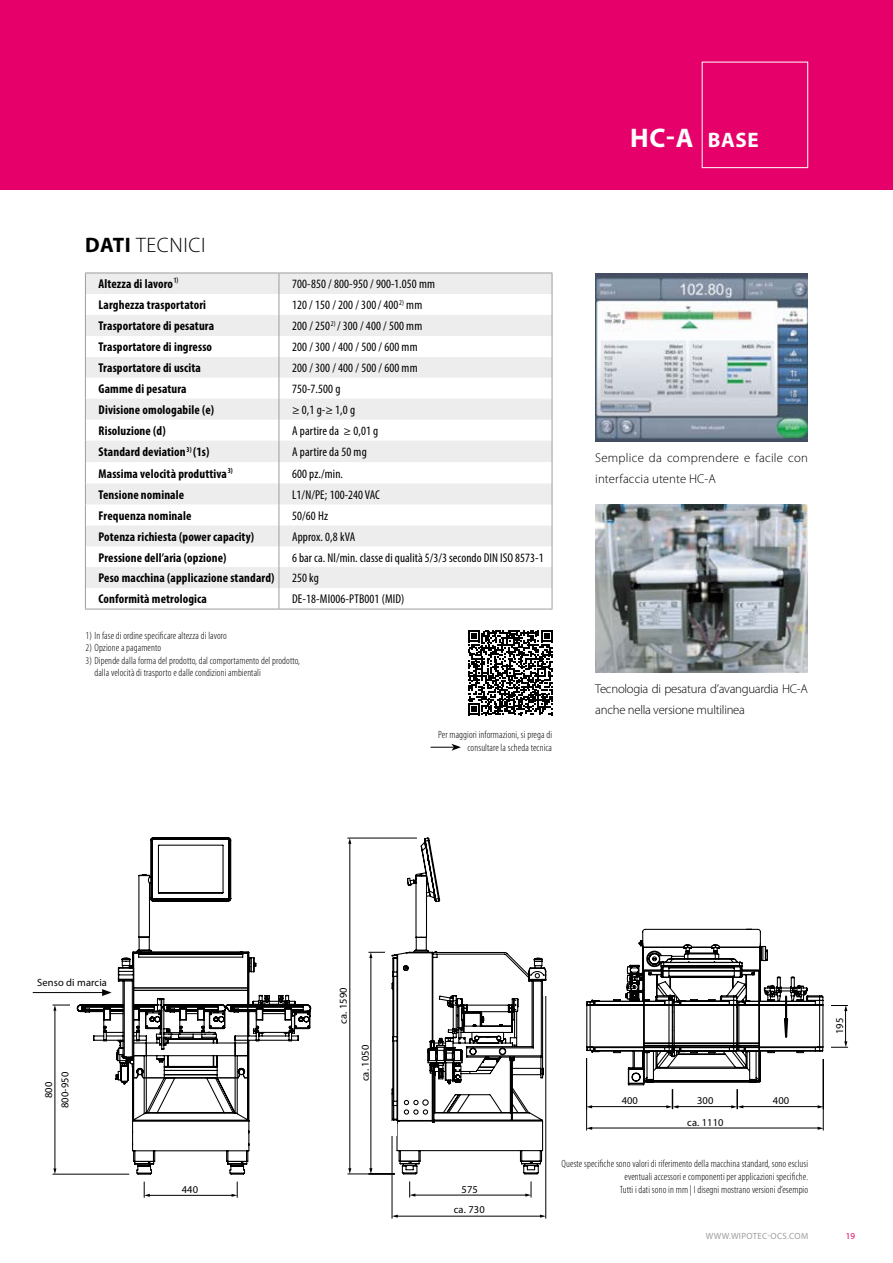
<style>
.page{position:relative;width:893px;height:1263px;background:#fff}
.page>*{position:absolute;margin:0;border:0;box-sizing:border-box;transform-origin:0 0}
.t1{font:700 27px "Myriad Pro";color:#fff}
.t2{font:300 21px "Myriad Pro";letter-spacing:.03em;color:#000}
.t3{font:700 condensed 12.75px "Myriad Pro";letter-spacing:.01em;color:#000}
.t4{font:condensed 12.75px "Myriad Pro";letter-spacing:.01em;color:#000}
.t5{font:300 12.75px/21px "Myriad Pro";letter-spacing:-.02em;color:#000}
.t6{font:300 12.75px/21px "Myriad Pro";letter-spacing:.02em;color:#000}
.t7{font:300 condensed 10.5px/12.6px "Myriad Pro";letter-spacing:.01em;color:#000;text-align:right}
.t8{font:10.5px/16.2px "Myriad Pro";letter-spacing:.01em;color:#000;text-align:center}
.t9{font:9px "Myriad Pro";letter-spacing:.03em;color:#9d9d9c}
.t10{font:9px "Myriad Pro";color:#e60069}
.s1{font-weight:700}
.s2{font-weight:400}
.s3{font-size:21px}
</style>
<div class="page">
<img style="left:595px;top:504px;width:213px;height:104px">
<div style="left:595px;top:273px;width:213px;height:168px;background:linear-gradient(to right,#444d61,#444d61)"></div>
<img style="left:595px;top:277px;width:213px;height:161px">
<svg style="left:468px;top:630px;width:85px;height:30px"></svg>
<div style="left:0;top:0;width:893px;height:189px;background:#e60069"></div>
<hr style="left:53px;top:1174px;width:85px;height:1px;background:#000">
<hr style="left:149px;top:1195px;width:84px;height:1px;background:#000">
<svg style="left:144px;top:1181px;width:6px;height:16px"></svg>
<svg style="left:232px;top:1181px;width:6px;height:16px"></svg>
<svg style="left:76px;top:837px;width:236px;height:338px"></svg>
<svg style="left:133px;top:951px;width:116px;height:128px"></svg>
<hr style="left:55px;top:1010px;width:1px;height:159px;background:#000">
<svg style="left:53px;top:1168px;width:3px;height:6px"></svg>
<svg style="left:53px;top:1005px;width:28px;height:6px"></svg>
<hr style="left:33px;top:992px;width:72px;height:1px;background:#000">
<svg style="left:102px;top:989px;width:10px;height:7px"></svg>
<svg style="left:586px;top:608px;width:238px;height:523px"></svg>
<hr style="left:591px;top:1128px;width:227px;height:1px;background:#000">
<svg style="left:586px;top:1127px;width:6px;height:3px"></svg>
<svg style="left:818px;top:1127px;width:5px;height:3px"></svg>
<hr style="left:591px;top:1106px;width:76px;height:1px;background:#000">
<svg style="left:586px;top:1105px;width:6px;height:3px"></svg>
<hr style="left:742px;top:1106px;width:76px;height:1px;background:#000">
<svg style="left:818px;top:1105px;width:5px;height:3px"></svg>
<hr style="left:678px;top:1106px;width:54px;height:1px;background:#000">
<svg style="left:666px;top:1105px;width:12px;height:3px"></svg>
<svg style="left:731px;top:1105px;width:12px;height:3px"></svg>
<svg style="left:586px;top:928px;width:262px;height:158px"></svg>
<hr style="left:348px;top:838px;width:80px;height:1px;background:#000">
<hr style="left:348px;top:1174px;width:55px;height:1px;background:#000">
<svg style="left:371px;top:660px;width:182px;height:559px"></svg>
<hr style="left:545px;top:981px;width:1px;height:237px;background:#000">
<hr style="left:392px;top:1094px;width:1px;height:124px;background:#000">
<svg style="left:391px;top:827px;width:156px;height:348px"></svg>
<hr style="left:414px;top:1195px;width:112px;height:1px;background:#000">
<svg style="left:409px;top:1176px;width:6px;height:21px"></svg>
<svg style="left:525px;top:1176px;width:7px;height:21px"></svg>
<svg style="left:462px;top:1005px;width:51px;height:7px"></svg>
<hr style="left:350px;top:843px;width:1px;height:326px;background:#000">
<svg style="left:348px;top:1168px;width:3px;height:6px"></svg>
<svg style="left:348px;top:838px;width:3px;height:6px"></svg>
<hr style="left:371px;top:957px;width:1px;height:212px;background:#000">
<svg style="left:369px;top:952px;width:3px;height:6px"></svg>
<svg style="left:369px;top:1168px;width:3px;height:6px"></svg>
<hr style="left:397px;top:1216px;width:144px;height:1px;background:#000">
<svg style="left:392px;top:1214px;width:6px;height:4px"></svg>
<svg style="left:540px;top:1214px;width:6px;height:4px"></svg>
<div style="left:390px;top:1121px;width:6px;height:14px;background:#fff"></div>
<div style="left:543px;top:981px;width:7px;height:15px;background:#fff"></div>
<svg style="left:431px;top:744px;width:30px;height:7px"></svg>
<svg style="left:86px;top:274px;width:466px;height:314px;fill:#ededed"></svg>
<hr style="left:85px;top:273px;width:194px;height:1px;background:#9d9d9c">
<svg style="left:85px;top:273px;width:1px;height:336px"></svg>
<hr style="left:85px;top:609px;width:194px;height:1px;background:#9d9d9c">
<svg style="left:279px;top:274px;width:1px;height:335px"></svg>
<hr style="left:279px;top:273px;width:273px;height:1px;background:#9d9d9c">
<hr style="left:279px;top:609px;width:273px;height:1px;background:#9d9d9c">
<svg style="left:552px;top:273px;width:1px;height:336px"></svg>
<h2 class="t2" style="left:85px;top:233px;width:122px"><span class="s1">DATI</span> TECNICI</h2>
<p class="t3" style="left:99px;top:276px;width:82px">Altezza di lavoro<span class="s2">1)</span></p>
<p class="t4" style="left:292px;top:277px;width:144px">700-850 / 800-950 / 900-1.050 mm</p>
<p class="t3" style="left:99px;top:297px;width:109px">Larghezza trasportatori</p>
<p class="t4" style="left:292px;top:297px;width:132px">120 / 150 / 200 / 300/ 400<sup>2)</sup> mm</p>
<p class="t3" style="left:99px;top:318px;width:117px">Trasportatore di pesatura</p>
<p class="t4" style="left:292px;top:318px;width:132px">200 / 250<sup>2)</sup> / 300 / 400 / 500 mm</p>
<p class="t3" style="left:99px;top:339px;width:115px">Trasportatore di ingresso</p>
<p class="t4" style="left:292px;top:339px;width:127px">200 / 300 / 400 / 500 / 600 mm</p>
<p class="t3" style="left:99px;top:360px;width:104px">Trasportatore di uscita</p>
<p class="t4" style="left:292px;top:360px;width:127px">200 / 300 / 400 / 500 / 600 mm</p>
<p class="t3" style="left:99px;top:381px;width:90px">Gamme di pesatura</p>
<p class="t4" style="left:292px;top:381px;width:50px">750-7.500 g</p>
<p class="t3" style="left:99px;top:402px;width:117px">Divisione omologabile (e)</p>
<p class="t4" style="left:292px;top:402px;width:65px">≥ 0,1 g-≥ 1,0 g</p>
<p class="t3" style="left:99px;top:423px;width:69px">Risoluzione (d)</p>
<p class="t4" style="left:292px;top:423px;width:88px">A partire da ≥ 0,01 g</p>
<p class="t3" style="left:99px;top:444px;width:112px">Standard deviation<sup>3)</sup> (1s)</p>
<p class="t4" style="left:292px;top:444px;width:76px">A partire da 50 mg</p>
<p class="t3" style="left:99px;top:465px;width:136px">Massima velocità produttiva<sup>3)</sup></p>
<p class="t4" style="left:292px;top:466px;width:53px">600 pz./min.</p>
<p class="t3" style="left:99px;top:486px;width:87px">Tensione nominale</p>
<p class="t4" style="left:292px;top:487px;width:89px">L1/N/PE; 100-240 VAC</p>
<p class="t3" style="left:99px;top:507px;width:94px">Frequenza nominale</p>
<p class="t4" style="left:292px;top:508px;width:38px">50/60 Hz</p>
<p class="t3" style="left:99px;top:528px;width:157px">Potenza richiesta (power capacity)</p>
<p class="t4" style="left:292px;top:529px;width:65px">Approx. 0,8 kVA</p>
<p class="t3" style="left:99px;top:549px;width:130px">Pressione dell’aria (opzione)</p>
<p class="t4" style="left:292px;top:550px;width:253px">6 bar ca. Nl/min. classe di qualità 5/3/3 secondo DIN ISO 8573-1</p>
<p class="t3" style="left:99px;top:570px;width:177px">Peso macchina (applicazione standard)</p>
<p class="t4" style="left:292px;top:570px;width:28px">250 kg</p>
<p class="t3" style="left:99px;top:591px;width:110px">Conformità metrologica</p>
<p class="t4" style="left:292px;top:591px;width:114px">DE-18-MI006-PTB001 (MID)</p>
<p class="t7" style="left:85px;top:629px;width:143px">1) In fase di ordine specificare altezza di lavoro</p>
<p class="t7" style="left:85px;top:642px;width:77px">2) Opzione a pagamento</p>
<p class="t7" style="left:94px;top:654px;width:207px;text-align:left;text-indent:-9px">3) Dipende dalla forma del prodotto, dal comportamento del prodotto, dalla velocità di trasporto e dalle condizioni ambientali</p>
<p class="t7" style="left:438px;top:729px;width:115px">Per maggiori informazioni, si prega di consultare la scheda tecnica</p>
<h1 class="t1" style="left:630px;top:120px;width:130px">HC-A <span class="s3">BASE</span></h1>
<p class="t6" style="left:595px;top:447px;width:214px">Semplice da comprendere e facile con interfaccia utente HC-A</p>
<p class="t5" style="left:595px;top:678px;width:214px">Tecnologia di pesatura d’avanguardia HC-A anche nella versione multilinea</p>
<p class="t8" style="left:37px;top:974px;width:71px">Senso di marcia</p>
<p class="t8" style="left:40px;top:1108px;width:38px;rotate:-90deg">800<br>800-950</p>
<p class="t8" style="left:182px;top:1181px;width:18px">440</p>
<p class="t8" style="left:335px;top:1023px;width:38px;rotate:-90deg">ca. 1590</p>
<p class="t8" style="left:357px;top:1081px;width:38px;rotate:-90deg">ca. 1050</p>
<p class="t8" style="left:454px;top:1179px;width:32px;line-height:20.2px">575 ca. 730</p>
<p class="t8" style="left:622px;top:1092px;width:18px">400</p>
<p class="t8" style="left:697px;top:1092px;width:18px">300</p>
<p class="t8" style="left:773px;top:1092px;width:18px">400</p>
<p class="t8" style="left:687px;top:1114px;width:38px">ca. 1110</p>
<p class="t7" style="left:562px;top:1158px;width:248px">Queste specifiche sono valori di riferimento della macchina standard, sono esclusi eventuali accessori e componenti per applicazioni specifiche.<br>Tutti i dati sono in mm | I disegni mostrano versioni d’esempio</p>
<p class="t8" style="left:831px;top:1034px;width:18px;rotate:-90deg">195</p>
<p class="t9" style="left:706px;top:1230px;width:104px">WWW.WIPOTEC-OCS.COM</p>
<p class="t10" style="left:846px;top:1230px;width:11px">19</p>
</div>
